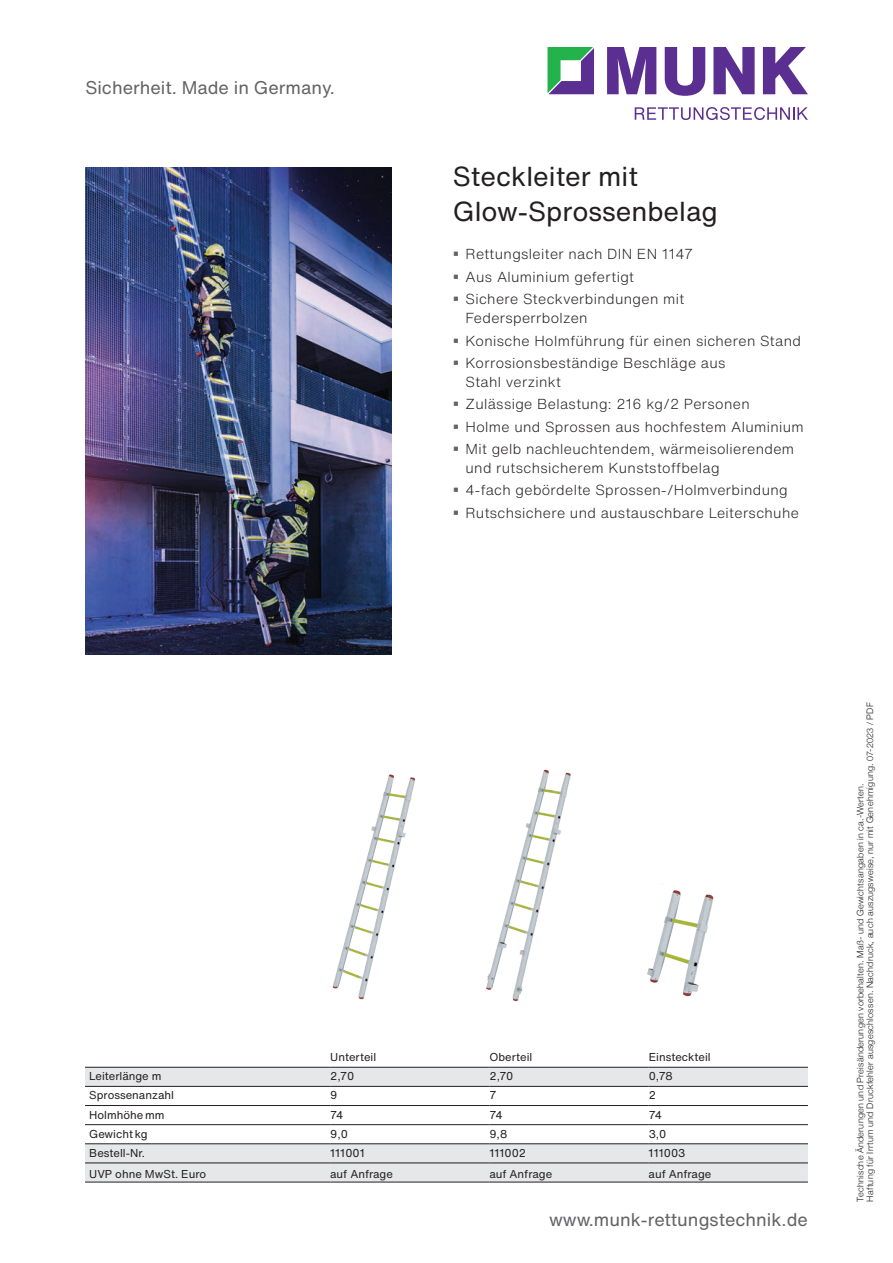
<style>
.page{position:relative;width:893px;height:1263px;background:#fff}
.page>*{position:absolute;margin:0;border:0;box-sizing:border-box;transform-origin:0 0}
.t1{font:27px/35.1px "Helvetica Now Text";color:#231f20}
.t2{font:18px "Helvetica Now Text";color:#636366}
.t3{font:300 14.25px/22.4px "Helvetica Now Text";letter-spacing:.025em;color:#231f20}
.t4{font:11.25px "Helvetica Now Text";color:#231f20}
.t5{font:300 9px/9.8px "Helvetica Neue";letter-spacing:.03em;color:#231f20}
</style>
<div class="page">
<svg style="left:547px;top:47px;width:47px;height:47px"></svg>
<svg style="left:607px;top:47px;width:49px;height:47px"></svg>
<svg style="left:665px;top:47px;width:40px;height:49px"></svg>
<svg style="left:713px;top:47px;width:42px;height:47px"></svg>
<svg style="left:763px;top:47px;width:45px;height:47px"></svg>
<svg style="left:635px;top:107px;width:173px;height:13px"></svg>
<img style="left:647px;top:890px;width:67px;height:107px">
<img style="left:501px;top:769px;width:70px;height:233px">
<img style="left:332px;top:774px;width:169px;height:226px">
<svg style="left:85px;top:1068px;width:723px;height:114px;fill:#e6e7e9"></svg>
<hr style="left:85px;top:1086px;width:245px;height:1px;background:#231f20">
<hr style="left:330px;top:1086px;width:159px;height:1px;background:#231f20">
<hr style="left:489px;top:1086px;width:160px;height:1px;background:#231f20">
<hr style="left:649px;top:1086px;width:159px;height:1px;background:#231f20">
<hr style="left:85px;top:1105px;width:245px;height:1px;background:#231f20">
<hr style="left:330px;top:1105px;width:159px;height:1px;background:#231f20">
<hr style="left:489px;top:1105px;width:160px;height:1px;background:#231f20">
<hr style="left:649px;top:1105px;width:159px;height:1px;background:#231f20">
<hr style="left:85px;top:1124px;width:245px;height:1px;background:#231f20">
<hr style="left:330px;top:1124px;width:159px;height:1px;background:#231f20">
<hr style="left:489px;top:1124px;width:160px;height:1px;background:#231f20">
<hr style="left:649px;top:1124px;width:159px;height:1px;background:#231f20">
<hr style="left:85px;top:1143px;width:245px;height:1px;background:#231f20">
<hr style="left:330px;top:1143px;width:159px;height:1px;background:#231f20">
<hr style="left:489px;top:1143px;width:160px;height:1px;background:#231f20">
<hr style="left:649px;top:1143px;width:159px;height:1px;background:#231f20">
<hr style="left:85px;top:1162px;width:245px;height:1px;background:#231f20">
<hr style="left:330px;top:1162px;width:159px;height:1px;background:#231f20">
<hr style="left:489px;top:1162px;width:160px;height:1px;background:#231f20">
<hr style="left:649px;top:1162px;width:159px;height:1px;background:#231f20">
<hr style="left:85px;top:1182px;width:245px;height:1px;background:#231f20">
<hr style="left:330px;top:1182px;width:159px;height:1px;background:#231f20">
<hr style="left:489px;top:1182px;width:160px;height:1px;background:#231f20">
<hr style="left:649px;top:1182px;width:159px;height:1px;background:#231f20">
<hr style="left:85px;top:1067px;width:245px;height:1px;background:#231f20">
<hr style="left:330px;top:1067px;width:159px;height:1px;background:#231f20">
<hr style="left:489px;top:1067px;width:160px;height:1px;background:#231f20">
<hr style="left:649px;top:1067px;width:159px;height:1px;background:#231f20">
<img style="left:85px;top:167px;width:306px;height:488px">
<p class="t2" style="left:85px;top:74px;width:251px">Sicherheit. Made in Germany.</p>
<h1 class="t1" style="left:453px;top:158px;width:266px">Steckleiter mit<br>Glow-Sprossenbelag</h1>
<p class="t3" style="left:466px;top:243px;width:229px">Rettungsleiter nach DIN EN 1147<br>Aus Aluminium gefertigt<br>Sichere Steckverbindungen mit</p>
<p class="t3" style="left:466px;top:306px;width:337px">Federsperrbolzen<br>Konische Holmführung für einen sicheren Stand<br>Korrosionsbeständige Beschläge aus</p>
<p class="t3" style="left:465px;top:370px;width:340px">Stahl verzinkt<br>Zulässige Belastung: 216 kg/2 Personen<br>Holme und Sprossen aus hochfestem Aluminium Mit gelb nachleuchtendem, wärmeisolierendem</p>
<p class="t3" style="left:465px;top:456px;width:335px">und rutschsicherem Kunststoffbelag<br>4-fach gebördelte Sprossen-/Holmverbindung<br>Rutschsichere und austauschbare Leiterschuhe</p>
<p class="t4" style="left:330px;top:1048px;width:47px">Unterteil</p>
<p class="t4" style="left:489px;top:1048px;width:44px">Oberteil</p>
<p class="t4" style="left:649px;top:1048px;width:63px">Einsteckteil</p>
<p class="t4" style="left:89px;top:1068px;width:74px">Leiterlänge m</p>
<p class="t4" style="left:330px;top:1068px;width:25px">2,70</p>
<p class="t4" style="left:489px;top:1068px;width:25px">2,70</p>
<p class="t4" style="left:649px;top:1068px;width:25px">0,78</p>
<p class="t4" style="left:89px;top:1087px;width:86px">Sprossenanzahl</p>
<p class="t4" style="left:330px;top:1087px;width:9px">9</p>
<p class="t4" style="left:489px;top:1087px;width:9px">7</p>
<p class="t4" style="left:649px;top:1087px;width:9px">2</p>
<p class="t4" style="left:89px;top:1106px;width:77px">Holmhöhe mm</p>
<p class="t4" style="left:330px;top:1106px;width:15px">74</p>
<p class="t4" style="left:489px;top:1106px;width:15px">74</p>
<p class="t4" style="left:649px;top:1106px;width:15px">74</p>
<p class="t4" style="left:89px;top:1125px;width:60px">Gewicht kg</p>
<p class="t4" style="left:330px;top:1125px;width:19px">9,0</p>
<p class="t4" style="left:489px;top:1125px;width:19px">9,8</p>
<p class="t4" style="left:649px;top:1125px;width:19px">3,0</p>
<p class="t4" style="left:89px;top:1144px;width:57px">Bestell-Nr.</p>
<p class="t4" style="left:330px;top:1144px;width:36px">111001</p>
<p class="t4" style="left:489px;top:1144px;width:38px">111002</p>
<p class="t4" style="left:649px;top:1144px;width:38px">111003</p>
<p class="t4" style="left:89px;top:1165px;width:119px">UVP ohne MwSt. Euro</p>
<p class="t4" style="left:330px;top:1165px;width:64px">auf Anfrage</p>
<p class="t4" style="left:489px;top:1165px;width:64px">auf Anfrage</p>
<p class="t4" style="left:649px;top:1165px;width:64px">auf Anfrage</p>
<p class="t2" style="left:549px;top:1206px;width:260px">www.munk-rettungstechnik.de</p>
<p class="t5" style="left:855px;top:1202px;width:500px;rotate:-90deg">Technische Änderungen und Preisänderungen vorbehalten. Maß- und Gewichtsangaben in ca.-Werten.<br>Haftung für Irrtum und Druckfehler ausgeschlossen. Nachdruck, auch auszugsweise, nur mit Genehmigung. 07-2023 / PDF</p>
</div>
